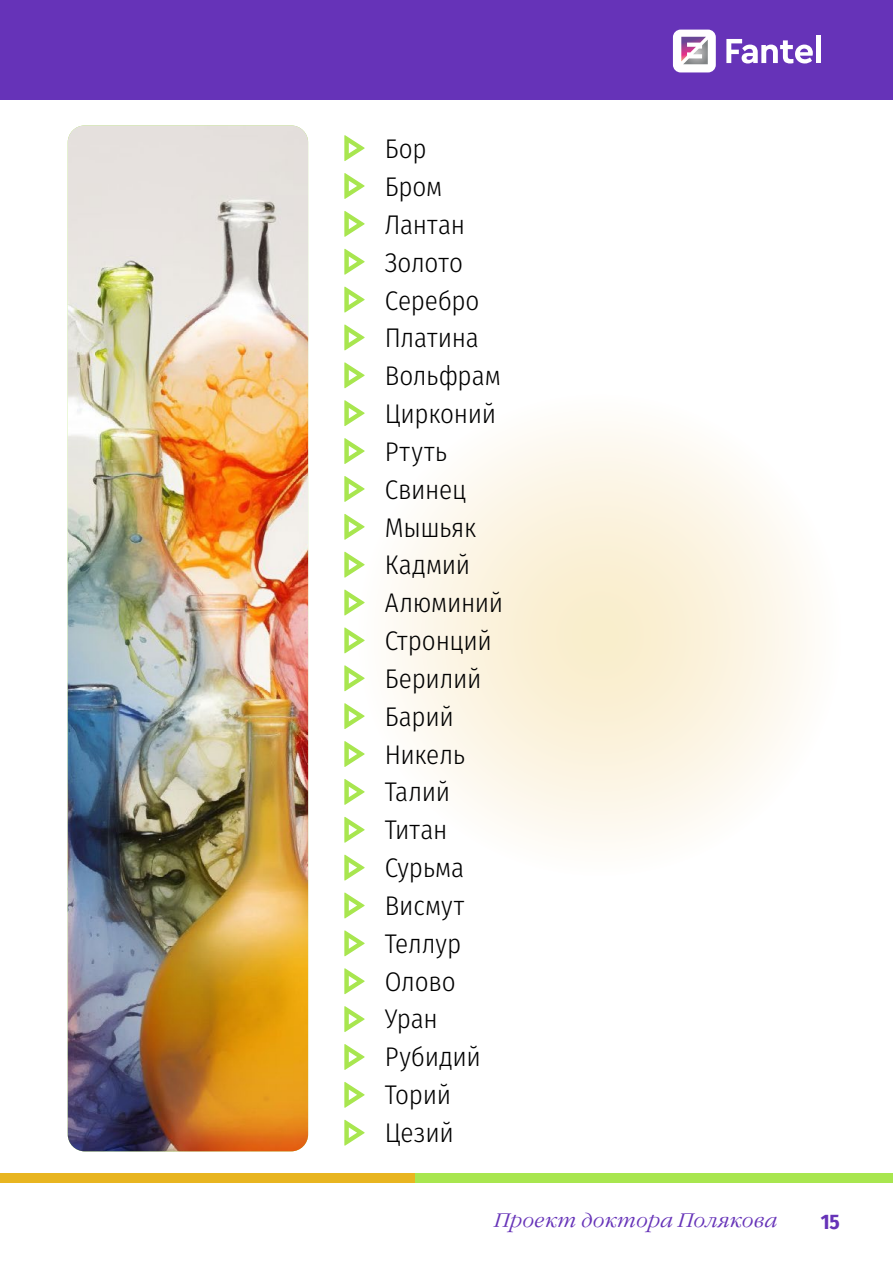
<style>
.page{position:relative;width:893px;height:1263px;background:#fff}
.page>*{position:absolute;margin:0;border:0;box-sizing:border-box;transform-origin:0 0}
.t1{font:300 27px/37.8px "Fira Sans Condensed";letter-spacing:-.01em;color:#000}
.t2{font:700 21px "Fira Sans Condensed";color:#6633b8}
.t3{font:italic 300 19.5px "Garamond C";letter-spacing:.025em;color:#6633b8}
</style>
<div class="page">
<div style="left:0;top:0;width:418px;height:100px;background:#6633b8"></div>
<div style="left:416px;top:0;width:477px;height:100px;background:#6633b8"></div>
<div style="left:0;top:1174px;width:418px;height:9px;background:#e8b520"></div>
<div style="left:416px;top:1174px;width:477px;height:9px;background:#a8e64f"></div>
<div style="left:673px;top:30px;width:43px;height:42px;background:#fff;border-radius:8px"></div>
<svg style="left:681px;top:37px;width:27px;height:27px"></svg>
<svg style="left:726px;top:39px;width:87px;height:25px"></svg>
<div style="left:816px;top:36px;width:5px;height:27px;background:#fff"></div>
<svg style="left:358px;top:395px;width:483px;height:480px"></svg>
<svg style="left:344px;top:135px;width:21px;height:26px"></svg>
<svg style="left:344px;top:173px;width:21px;height:26px"></svg>
<svg style="left:344px;top:211px;width:21px;height:26px"></svg>
<svg style="left:344px;top:249px;width:21px;height:26px"></svg>
<svg style="left:344px;top:287px;width:21px;height:26px"></svg>
<svg style="left:344px;top:324px;width:21px;height:26px"></svg>
<svg style="left:344px;top:362px;width:21px;height:26px"></svg>
<svg style="left:344px;top:400px;width:21px;height:26px"></svg>
<svg style="left:344px;top:438px;width:21px;height:26px"></svg>
<svg style="left:344px;top:476px;width:21px;height:26px"></svg>
<svg style="left:344px;top:514px;width:21px;height:26px"></svg>
<svg style="left:344px;top:552px;width:21px;height:26px"></svg>
<svg style="left:344px;top:589px;width:21px;height:26px"></svg>
<svg style="left:344px;top:627px;width:21px;height:26px"></svg>
<svg style="left:344px;top:665px;width:21px;height:26px"></svg>
<svg style="left:344px;top:703px;width:21px;height:26px"></svg>
<svg style="left:344px;top:741px;width:21px;height:26px"></svg>
<svg style="left:344px;top:779px;width:21px;height:26px"></svg>
<svg style="left:344px;top:817px;width:21px;height:26px"></svg>
<svg style="left:344px;top:855px;width:21px;height:26px"></svg>
<svg style="left:344px;top:892px;width:21px;height:26px"></svg>
<svg style="left:344px;top:930px;width:21px;height:26px"></svg>
<svg style="left:344px;top:968px;width:21px;height:26px"></svg>
<svg style="left:344px;top:1006px;width:21px;height:26px"></svg>
<svg style="left:344px;top:1044px;width:21px;height:26px"></svg>
<svg style="left:344px;top:1082px;width:21px;height:26px"></svg>
<svg style="left:344px;top:1120px;width:21px;height:26px"></svg>
<img style="left:68px;top:125px;width:240px;height:1026px">
<p class="t1" style="left:385px;top:130px;width:120px">Бор<br>Бром<br>Лантан<br>Золото<br>Серебро<br>Платина<br>Вольфрам<br>Цирконий<br>Ртуть<br>Свинец<br>Мышьяк<br>Кадмий<br>Алюминий<br>Стронций<br>Берилий<br>Барий<br>Никель<br>Талий<br>Титан<br>Сурьма<br>Висмут<br>Теллур<br>Олово<br>Уран<br>Рубидий<br>Торий<br>Цезий</p>
<p class="t3" style="left:495px;top:1210px;width:284px">Проект доктора Полякова</p>
<p class="t2" style="left:821px;top:1204px;width:21px">15</p>
</div>
